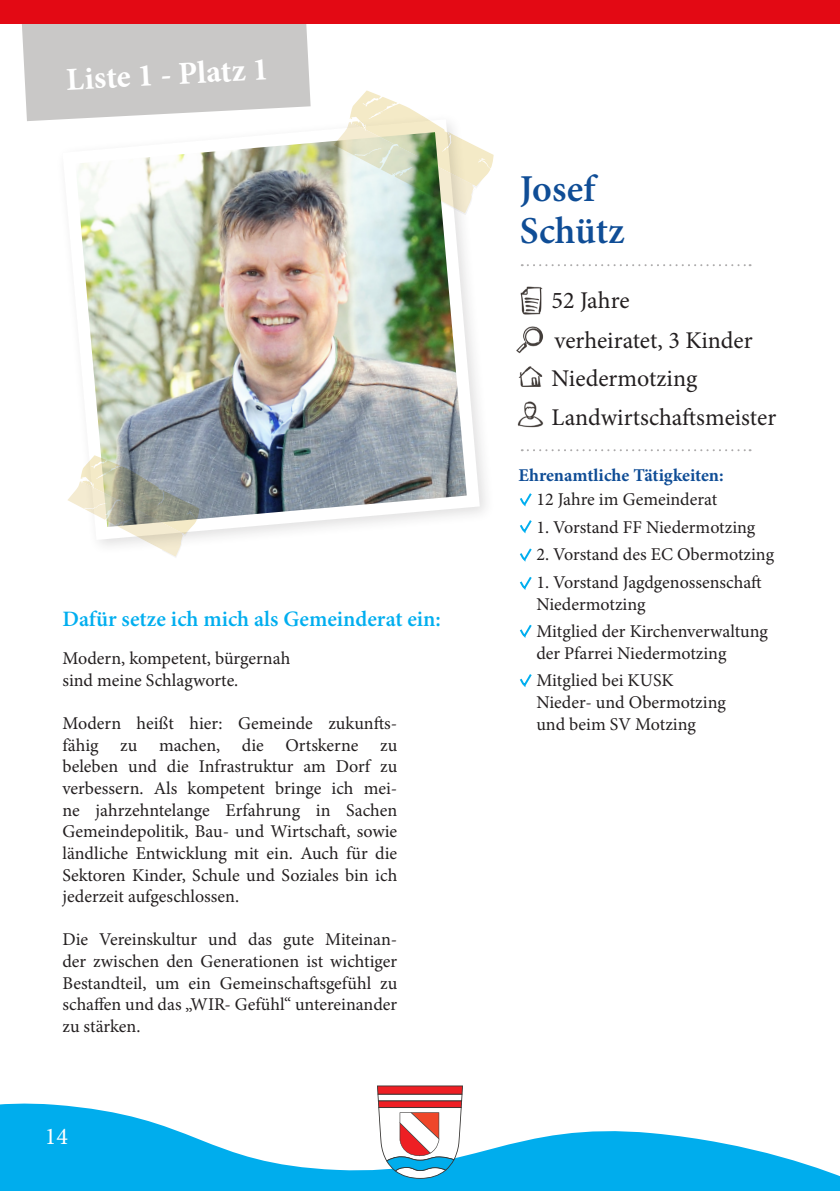
<style>
.page{position:relative;width:840px;height:1191px;background:#fff}
.page>*{position:absolute;margin:0;border:0;box-sizing:border-box;transform-origin:0 0}
.t1{font:600 38px/41.8px "Minion Pro";letter-spacing:-.005em;color:#0f4d96}
.t2{font:700 32px "Minion Pro";color:#fff}
.t3{font:24px/39px "Minion Pro";color:#231f20}
.t4{font:24px "Minion Pro";color:#fff}
.t5{font:600 22px "Minion Pro";color:#00aeef}
.t6{font:18px/21.6px "Minion Pro";color:#231f20}
.t7{font:700 18px "Minion Pro";color:#0f4d96}
</style>
<div class="page">
<div style="left:22px;top:24px;width:288px;height:97px;background:#c9c8c7"></div>
<div style="left:55px;top:112px;width:440px;height:444px;background:#fff"></div>
<img style="left:56px;top:113px;width:430px;height:425px">
<svg style="left:333px;top:90px;width:160px;height:125px"></svg>
<svg style="left:67px;top:455px;width:132px;height:102px"></svg>
<svg style="left:521px;top:264px;width:229px;height:2px"></svg>
<svg style="left:521px;top:449px;width:229px;height:2px"></svg>
<img style="left:520px;top:286px;width:23px;height:29px">
<img style="left:518px;top:366px;width:25px;height:21px">
<img style="left:517px;top:401px;width:27px;height:27px">
<img style="left:516px;top:326px;width:27px;height:28px">
<svg style="left:520px;top:493px;width:12px;height:12px"></svg>
<svg style="left:520px;top:520px;width:12px;height:12px"></svg>
<svg style="left:519px;top:548px;width:13px;height:13px"></svg>
<svg style="left:519px;top:577px;width:13px;height:12px"></svg>
<svg style="left:519px;top:624px;width:13px;height:13px"></svg>
<svg style="left:519px;top:674px;width:13px;height:12px"></svg>
<svg style="left:0;top:1096px;width:839px;height:95px;fill:#00aded"></svg>
<svg style="left:377px;top:1085px;width:85px;height:93px"></svg>
<div style="left:0;top:0;width:839px;height:24px;background:#e30914"></div>
<h2 class="t2" style="left:65px;top:57px;width:204px;rotate:-3deg">Liste 1 - Platz 1</h2>
<p class="t5" style="left:62px;top:606px;width:380px">Dafür setze ich mich als Gemeinderat ein:</p>
<p class="t6" style="left:62px;top:648px;width:229px">Modern, kompetent, bürgernah sind meine Schlagworte.</p>
<p class="t6" style="left:62px;top:713px;width:336px;text-align:justify">Modern heißt hier: Gemeinde zukunfts&shy;fähig zu machen, die Ortskerne zu beleben und die Infrastruktur am Dorf zu verbessern. Als kompetent bringe ich mei&shy;ne jahrzehntelange Erfahrung in Sachen Gemeindepolitik, Bau- und Wirtschaft, sowie ländliche Entwicklung mit ein. Auch für die Sektoren Kinder, Schule und Soziales bin ich jederzeit aufgeschlossen.</p>
<p class="t6" style="left:62px;top:929px;width:336px;text-align:justify">Die Vereinskultur und das gute Miteinan&shy;der zwischen den Generationen ist wichtiger Bestandteil, um ein Gemeinschaftsgefühl zu schaffen und das „WIR- Gefühl“ untereinander zu stärken.</p>
<h3 class="t4" style="left:45px;top:1120px;width:25px">14</h3>
<h1 class="t1" style="left:519px;top:170px;width:106px">Josef<br>Schütz</h1>
<h3 class="t3" style="left:551px;top:280px;width:202px">52 Jahre<br>verheiratet, 3 Kinder<br>Niedermotzing</h3>
<h3 class="t3" style="left:551px;top:398px;width:226px">Landwirtschaftsmeister</h3>
<p class="t7" style="left:518px;top:462px;width:207px">Ehrenamtliche Tätigkeiten:</p>
<p class="t6" style="left:536px;top:489px;width:182px">12 Jahre im Gemeinderat</p>
<p class="t6" style="left:536px;top:516px;width:220px">1. Vorstand FF Niedermotzing</p>
<p class="t6" style="left:536px;top:544px;width:239px">2. Vorstand des EC Obermotzing</p>
<p class="t6" style="left:536px;top:571px;width:227px">1. Vorstand Jagdgenossenschaft<br>Niedermotzing</p>
<p class="t6" style="left:536px;top:621px;width:233px">Mitglied der Kirchenverwaltung der Pfarrei Niedermotzing</p>
<p class="t6" style="left:536px;top:670px;width:191px">Mitglied bei KUSK<br>Nieder- und Obermotzing und beim SV Motzing</p>
</div>
